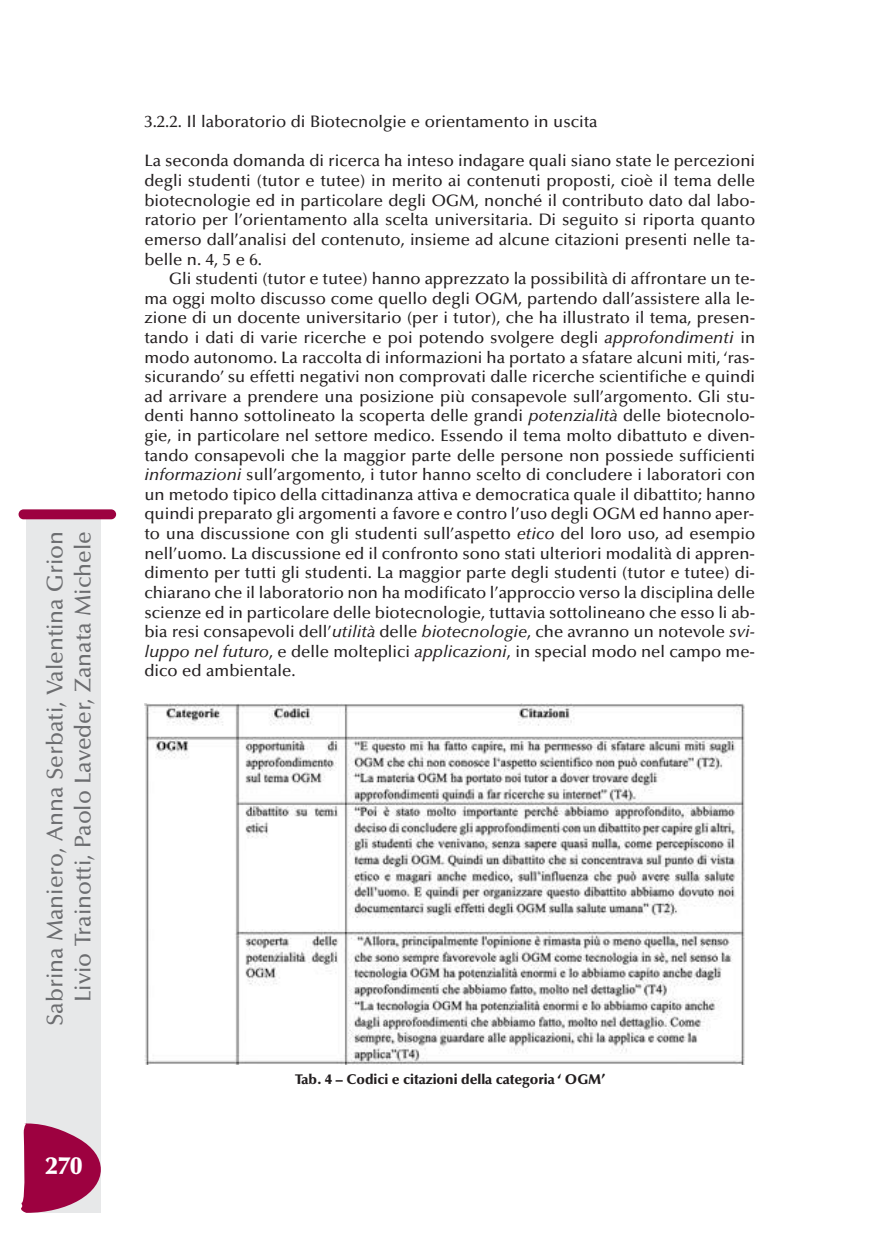
<style>
.page{position:relative;width:869px;height:1241px;background:#fff}
.page>*{position:absolute;margin:0;border:0;box-sizing:border-box;transform-origin:0 0}
.t1{font:900 24.5px "Optima";color:#fff}
.t2{font:500 22.75px/28px "Optima";color:#6c6d70;text-align:right}
.t3{font:500 16.62px/19.6px "Optima";color:#231f20;text-align:justify}
.t4{font:900 14px "Optima";color:#231f20}
.s1{font-style:italic}
</style>
<div class="page">
<img style="left:144px;top:703px;width:601px;height:361px">
<div style="left:27px;top:517px;width:74px;height:695px;background:#e7e8e9"></div>
<div style="left:19px;top:509px;width:97px;height:10px;background:#9d0140;border-radius:5px"></div>
<svg style="left:21px;top:1122px;width:80px;height:90px"></svg>
<h2 class="t2" style="left:43px;top:1025px;width:496px;rotate:-90deg">Sabrina Maniero, Anna Serbati, Valentina Grion<br>Livio Trainotti, Paolo Laveder, Zanata Michele</h2>
<h1 class="t1" style="left:45px;top:1155px;width:38px">270</h1>
<p class="t3" style="left:144px;top:113px;width:454px">3.2.2. Il laboratorio di Biotecnolgie e orientamento in uscita</p>
<p class="t3" style="left:144px;top:153px;width:612px">La seconda domanda di ricerca ha inteso indagare quali siano state le percezioni degli studenti (tutor e tutee) in merito ai contenuti proposti, cioè il tema delle biotecnologie ed in particolare degli OGM, nonché il contributo dato dal labo&shy;ratorio per l’orientamento alla scelta universitaria. Di seguito si riporta quanto emerso dall’analisi del contenuto, insieme ad alcune citazioni presenti nelle ta&shy;belle n. 4, 5 e 6.</p>
<p class="t3" style="left:144px;top:270px;width:612px;text-indent:25px">Gli studenti (tutor e tutee) hanno apprezzato la possibilità di affrontare un te&shy;ma oggi molto discusso come quello degli OGM, partendo dall’assistere alla le&shy;zione di un docente universitario (per i tutor), che ha illustrato il tema, presen&shy;tando i dati di varie ricerche e poi potendo svolgere degli <span class="s1">approfondimenti</span> in modo autonomo. La raccolta di informazioni ha portato a sfatare alcuni miti, ‘ras&shy;sicurando’ su effetti negativi non comprovati dalle ricerche scientifiche e quindi ad arrivare a prendere una posizione più consapevole sull’argomento. Gli stu&shy;denti hanno sottolineato la scoperta delle grandi <span class="s1">potenzialità</span> delle biotecnolo&shy;gie, in particolare nel settore medico. Essendo il tema molto dibattuto e diven&shy;tando consapevoli che la maggior parte delle persone non possiede sufficienti <span class="s1">informazioni</span> sull’argomento, i tutor hanno scelto di concludere i laboratori con un metodo tipico della cittadinanza attiva e democratica quale il dibattito; hanno quindi preparato gli argomenti a favore e contro l’uso degli OGM ed hanno aper&shy;to una discussione con gli studenti sull’aspetto <span class="s1">etico</span> del loro uso, ad esempio nell’uomo. La discussione ed il confronto sono stati ulteriori modalità di appren&shy;dimento per tutti gli studenti. La maggior parte degli studenti (tutor e tutee) di&shy;chiarano che il laboratorio non ha modificato l’approccio verso la disciplina delle scienze ed in particolare delle biotecnologie, tuttavia sottolineano che esso li ab&shy;bia resi consapevoli dell’<span class="s1">utilità</span> delle <span class="s1">biotecnologie</span>, che avranno un notevole <span class="s1">svi&shy;luppo nel futuro</span>, e delle molteplici <span class="s1">applicazioni</span>, in special modo nel campo me&shy;dico ed ambientale.</p>
<p class="t4" style="left:295px;top:1073px;width:312px">Tab. 4 – Codici e citazioni della categoria ‘ OGM’</p>
</div>
